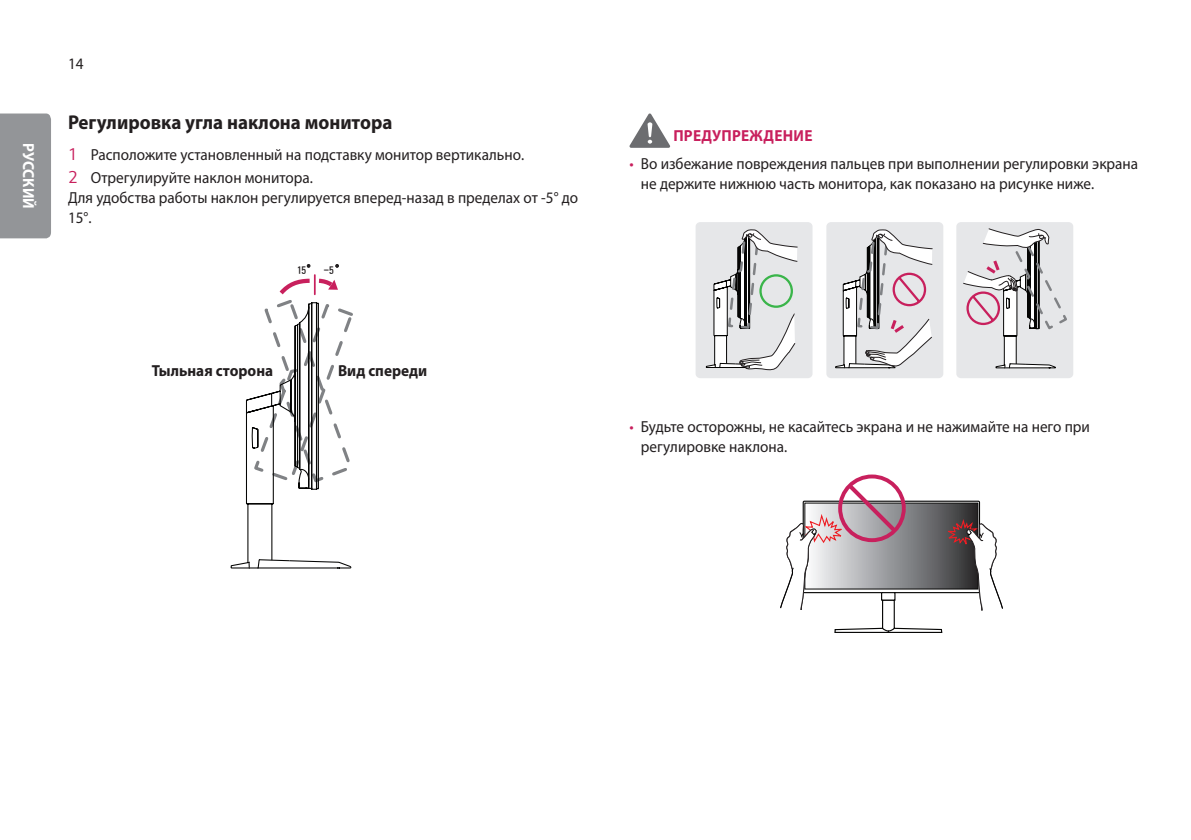
<style>
.page{position:relative;width:1191px;height:840px;background:#fff}
.page>*{position:absolute;margin:0;border:0;box-sizing:border-box;transform-origin:0 0}
.Title3{font:700 20px "Myriad Pro";color:#231f20;scale:.95 1}
.Body{font:16px/20px "Myriad Pro";color:#231f20;scale:.95 1}
.t1{font:700 16px "Myriad Pro";color:#231f20;scale:.95 1}
.Warning{font:700 16px "Myriad Pro";letter-spacing:.02em;color:#c8205d;scale:.95 1}
.t2{font:700 16px "Myriad Pro";letter-spacing:-.005em;color:#fff;scale:.95 1}
.t3{font:10.4px "LG Display Eng";color:#231f20}
.s1{font-family:"LG Smart";font-size:18px;color:#c8205d}
.s2{font-family:"LG Smart";color:#c8205d}
</style>
<div class="page">
<div style="left:0;top:113px;width:51px;height:125px;background:#939598"></div>
<svg style="left:335px;top:264px;width:4px;height:3px"></svg>
<svg style="left:230px;top:275px;width:123px;height:293px"></svg>
<svg style="left:629px;top:113px;width:41px;height:35px"></svg>
<div style="left:695px;top:222px;width:117px;height:156px;background:#e6e7e9;border-radius:5px"></div>
<div style="left:826px;top:222px;width:117px;height:156px;background:#e6e7e9;border-radius:5px"></div>
<div style="left:956px;top:222px;width:117px;height:156px;background:#e6e7e9;border-radius:5px"></div>
<svg style="left:705px;top:229px;width:93px;height:141px"></svg>
<svg style="left:835px;top:229px;width:98px;height:140px"></svg>
<svg style="left:963px;top:228px;width:104px;height:140px"></svg>
<div style="left:838px;top:474px;width:67px;height:68px;border:4px solid #c8205d;border-radius:50%"></div>
<svg style="left:780px;top:479px;width:223px;height:154px"></svg>
<p class="t2" style="left:39px;top:143px;width:70px;rotate:90deg">РУССКИЙ</p>
<p class="Body" style="left:68px;top:53px;width:18px">14</p>
<p class="Title3" style="left:68px;top:109px;width:343px">Регулировка угла наклона монитора</p>
<p class="Body" style="left:68px;top:144px;width:482px"><span class="s1">1</span> Расположите установленный на подставку монитор вертикально.</p>
<p class="Body" style="left:68px;top:167px;width:259px"><span class="s1">2</span> Отрегулируйте наклон монитора.</p>
<p class="Body" style="left:68px;top:187px;width:538px">Для удобства работы наклон регулируется вперед-назад в пределах от -5° до<br>15°.</p>
<p class="t3" style="left:297px;top:262px;width:11px">15</p>
<p class="t3" style="left:324px;top:262px;width:11px">-5</p>
<p class="t1" style="left:152px;top:359px;width:129px">Тыльная сторона</p>
<p class="t1" style="left:338px;top:360px;width:95px">Вид спереди</p>
<p class="Warning" style="left:673px;top:125px;width:148px">ПРЕДУПРЕЖДЕНИЕ</p>
<p class="Body" style="left:641px;top:153px;width:525px;text-indent:-11px"><span class="s2">•</span> Во избежание повреждения пальцев при выполнении регулировки экрана не держите нижнюю часть монитора, как показано на рисунке ниже.</p>
<p class="Body" style="left:641px;top:416px;width:474px;text-indent:-11px"><span class="s2">•</span> Будьте осторожны, не касайтесь экрана и не нажимайте на него при регулировке наклона.</p>
</div>
